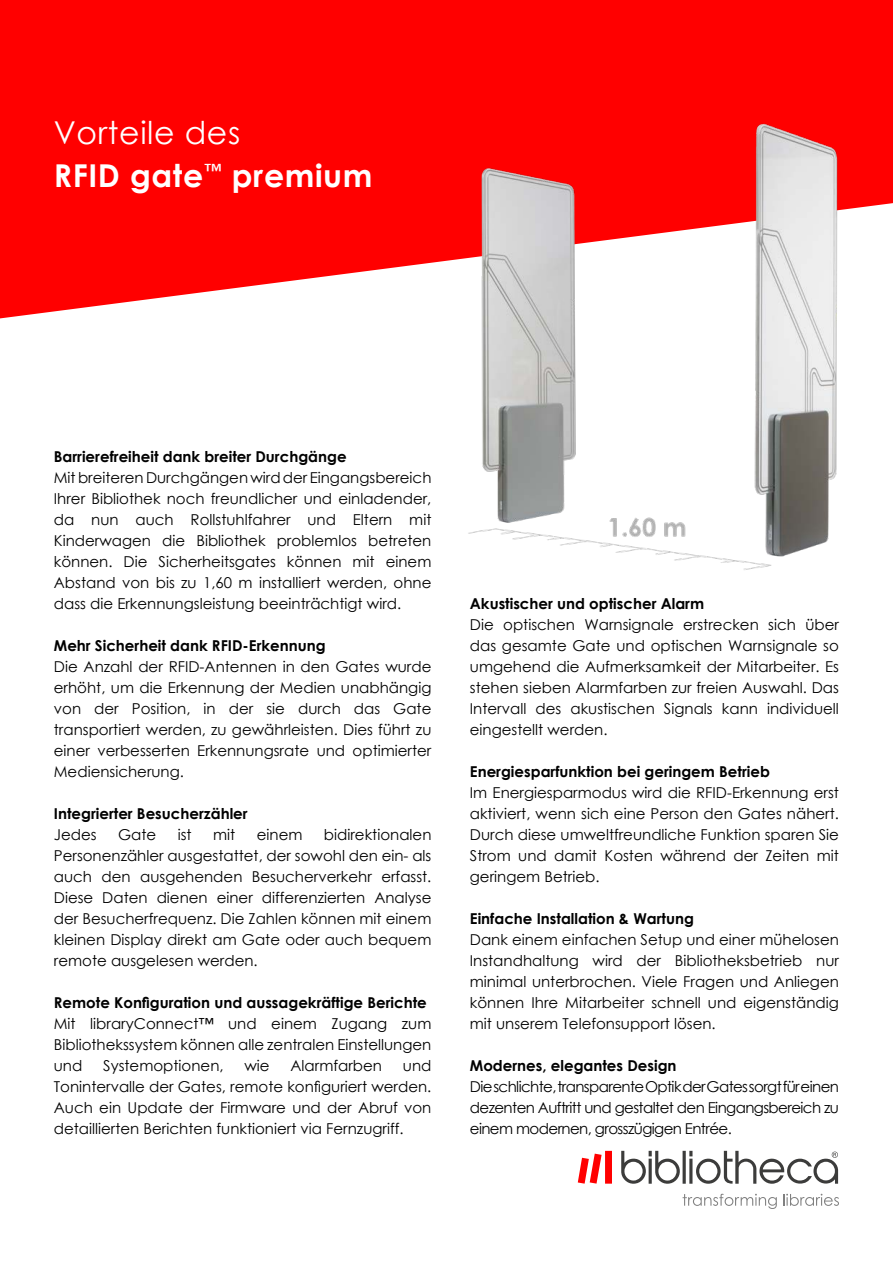
<style>
.page{position:relative;width:893px;height:1263px;background:#fff}
.page>*{position:absolute;margin:0;border:0;box-sizing:border-box;transform-origin:0 0}
.t1{font:700 31.5px/43.5px "Century Gothic";letter-spacing:.02em;color:#fff}
.t2{font:15px/21px "Century Gothic";color:#000;text-align:justify}
.t3{font:700 15px "Century Gothic";color:#000}
.s1{font-weight:400}
</style>
<div class="page">
<svg style="left:0;top:0;width:893px;height:318px;background:#ff1818"></svg>
<img style="left:468px;top:85px;width:385px;height:485px">
<svg style="left:683px;top:1194px;width:94px;height:15px"></svg>
<svg style="left:783px;top:1194px;width:56px;height:12px"></svg>
<svg style="left:621px;top:1151px;width:59px;height:33px"></svg>
<hr style="left:683px;top:1151px;width:3px;height:33px;background:#3c3c3b">
<svg style="left:689px;top:1151px;width:149px;height:33px"></svg>
<svg style="left:578px;top:1151px;width:34px;height:33px"></svg>
<h1 class="t1" style="left:54px;top:109px;width:320px"><span class="s1">Vorteile des<br></span>RFID gate<sup>™</sup> premium</h1>
<p class="t3" style="left:54px;top:445px;width:294px">Barrierefreiheit dank breiter Durchgänge</p>
<p class="t2" style="left:54px;top:467px;width:379px">Mit breiteren Durchgängen wird der Eingangsbereich Ihrer Bibliothek noch freundlicher und einladender, da nun auch Rollstuhlfahrer und Eltern mit Kinderwagen die Bibliothek problemlos betreten können. Die Sicherheitsgates können mit einem Abstand von bis zu 1,60 m installiert werden, ohne dass die Erkennungsleistung beeinträchtigt wird.</p>
<p class="t3" style="left:54px;top:634px;width:273px">Mehr Sicherheit dank RFID-Erkennung</p>
<p class="t2" style="left:54px;top:656px;width:379px">Die Anzahl der RFID-Antennen in den Gates wurde erhöht, um die Erkennung der Medien unabhängig von der Position, in der sie durch das Gate transportiert werden, zu gewährleisten. Dies führt zu einer verbesserten Erkennungsrate und optimierter Mediensicherung.</p>
<p class="t3" style="left:54px;top:802px;width:195px">Integrierter Besucherzähler</p>
<p class="t2" style="left:54px;top:824px;width:44px">Jedes</p>
<p class="t2" style="left:118px;top:824px;width:40px">Gate</p>
<p class="t2" style="left:178px;top:824px;width:15px">ist</p>
<p class="t2" style="left:213px;top:824px;width:24px">mit</p>
<p class="t2" style="left:257px;top:824px;width:47px">einem</p>
<p class="t2" style="left:54px;top:824px;width:379px;text-indent:270px">bidirektionalen Personenzähler ausgestattet, der sowohl den ein- als auch den ausgehenden Besucherverkehr erfasst.<br>Diese Daten dienen einer differenzierten Analyse der Besucherfrequenz. Die Zahlen können mit einem kleinen Display direkt am Gate oder auch bequem remote ausgelesen werden.</p>
<p class="t3" style="left:54px;top:991px;width:374px">Remote Konfiguration und aussagekräftige Berichte</p>
<p class="t2" style="left:54px;top:1013px;width:379px">Mit libraryConnect™ und einem Zugang zum Bibliothekssystem können alle zentralen Einstellungen und</p>
<p class="t2" style="left:103px;top:1055px;width:122px">Systemoptionen,</p>
<p class="t2" style="left:244px;top:1055px;width:27px">wie</p>
<p class="t2" style="left:291px;top:1055px;width:93px">Alarmfarben</p>
<p class="t2" style="left:54px;top:1055px;width:379px;text-indent:349px">und Tonintervalle der Gates, remote konfiguriert werden.<br>Auch ein Update der Firmware und der Abruf von detaillierten Berichten funktioniert via Fernzugriff.</p>
<p class="t3" style="left:470px;top:592px;width:236px">Akustischer und optischer Alarm</p>
<p class="t2" style="left:470px;top:614px;width:371px">Die optischen Warnsignale erstrecken sich über das gesamte Gate und optischen Warnsignale so umgehend die Aufmerksamkeit der Mitarbeiter. Es stehen sieben Alarmfarben zur freien Auswahl. Das Intervall des akustischen Signals kann individuell eingestellt werden.</p>
<p class="t3" style="left:470px;top:760px;width:301px">Energiesparfunktion bei geringem Betrieb</p>
<p class="t2" style="left:470px;top:782px;width:371px">Im Energiesparmodus wird die RFID-Erkennung erst aktiviert, wenn sich eine Person den Gates nähert.<br>Durch diese umweltfreundliche Funktion sparen Sie Strom und damit Kosten während der Zeiten mit geringem Betrieb.</p>
<p class="t3" style="left:470px;top:907px;width:226px">Einfache Installation &amp; Wartung</p>
<p class="t2" style="left:470px;top:929px;width:371px">Dank einem einfachen Setup und einer mühelosen Instandhaltung wird der Bibliotheksbetrieb nur minimal unterbrochen. Viele Fragen und Anliegen können Ihre Mitarbeiter schnell und eigenständig mit unserem Telefonsupport lösen.</p>
<p class="t3" style="left:470px;top:1054px;width:208px">Modernes, elegantes Design</p>
<p class="t2" style="left:470px;top:1076px;width:371px">Die schlichte, transparente Optik der Gates sorgt für einen dezenten Auftritt und gestaltet den Eingangsbereich zu einem modernen, grosszügigen Entrée.</p>
</div>
